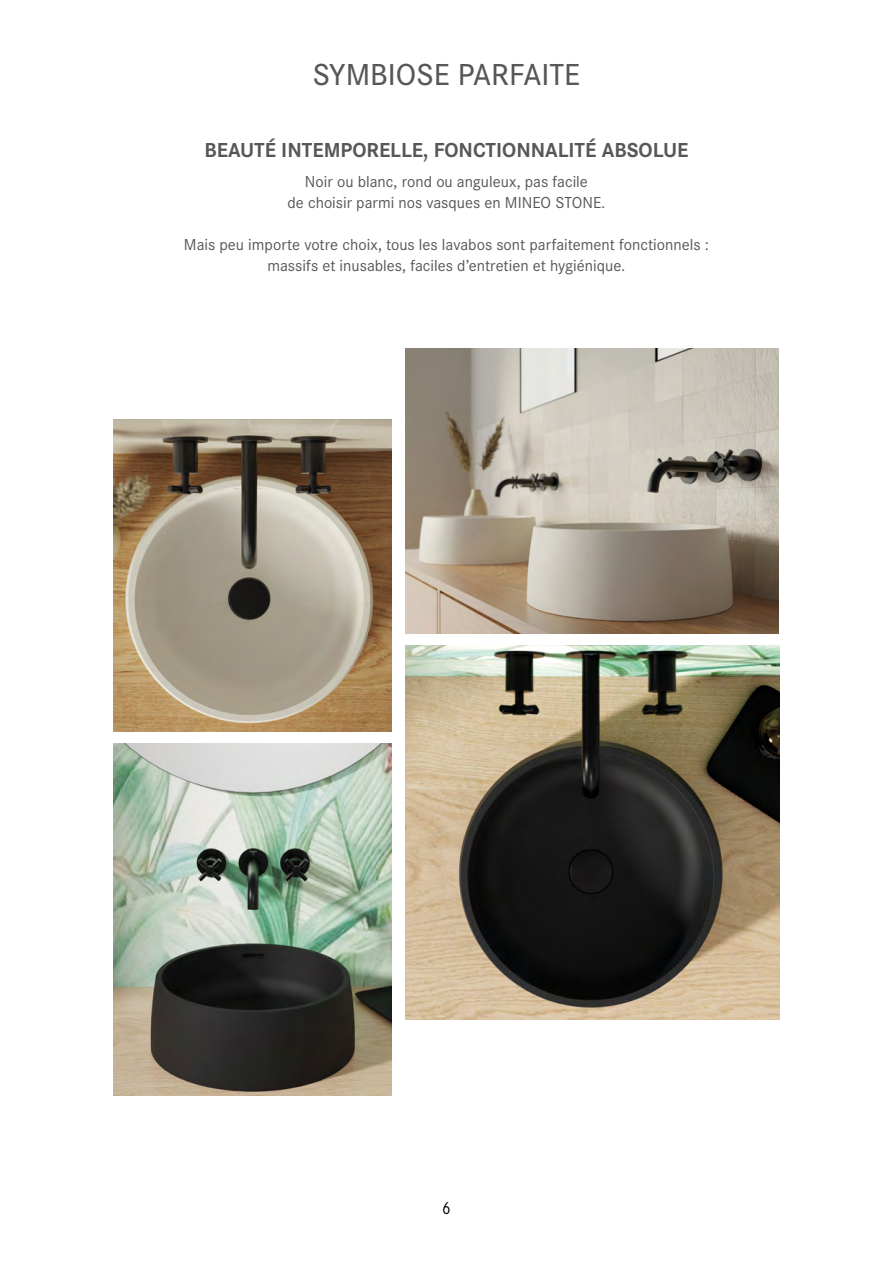
<style>
.page{position:relative;width:893px;height:1263px;background:#fff}
.page>*{position:absolute;margin:0;border:0;box-sizing:border-box;transform-origin:0 0}
.t1{font:500 31.5px "Corporate S";color:#575756}
.t2{font:700 21px "Corporate S";color:#575756}
.t3{font:18px "Corporate S";color:#000;scale:.9 1}
.t4{font:16.5px/21px "Corporate S Pro";color:#575756;text-align:center}
</style>
<div class="page">
<img style="left:114px;top:419px;width:278px;height:312px">
<img style="left:114px;top:743px;width:278px;height:352px">
<img style="left:405px;top:645px;width:374px;height:374px">
<img style="left:405px;top:349px;width:373px;height:285px">
<h1 class="t1" style="left:313px;top:54px;width:269px">SYMBIOSE PARFAITE</h1>
<p class="t2" style="left:204px;top:135px;width:486px">BEAUTÉ INTEMPORELLE, FONCTIONNALITÉ ABSOLUE</p>
<p class="t4" style="left:287px;top:170px;width:319px">Noir ou blanc, rond ou anguleux, pas facile<br>de choisir parmi nos vasques en MINEO STONE.</p>
<p class="t4" style="left:184px;top:233px;width:526px">Mais peu importe votre choix, tous les lavabos sont parfaitement fonctionnels : massifs et inusables, faciles d’entretien et hygiénique.</p>
<p class="t3" style="left:442px;top:1198px;width:11px">6</p>
</div>
